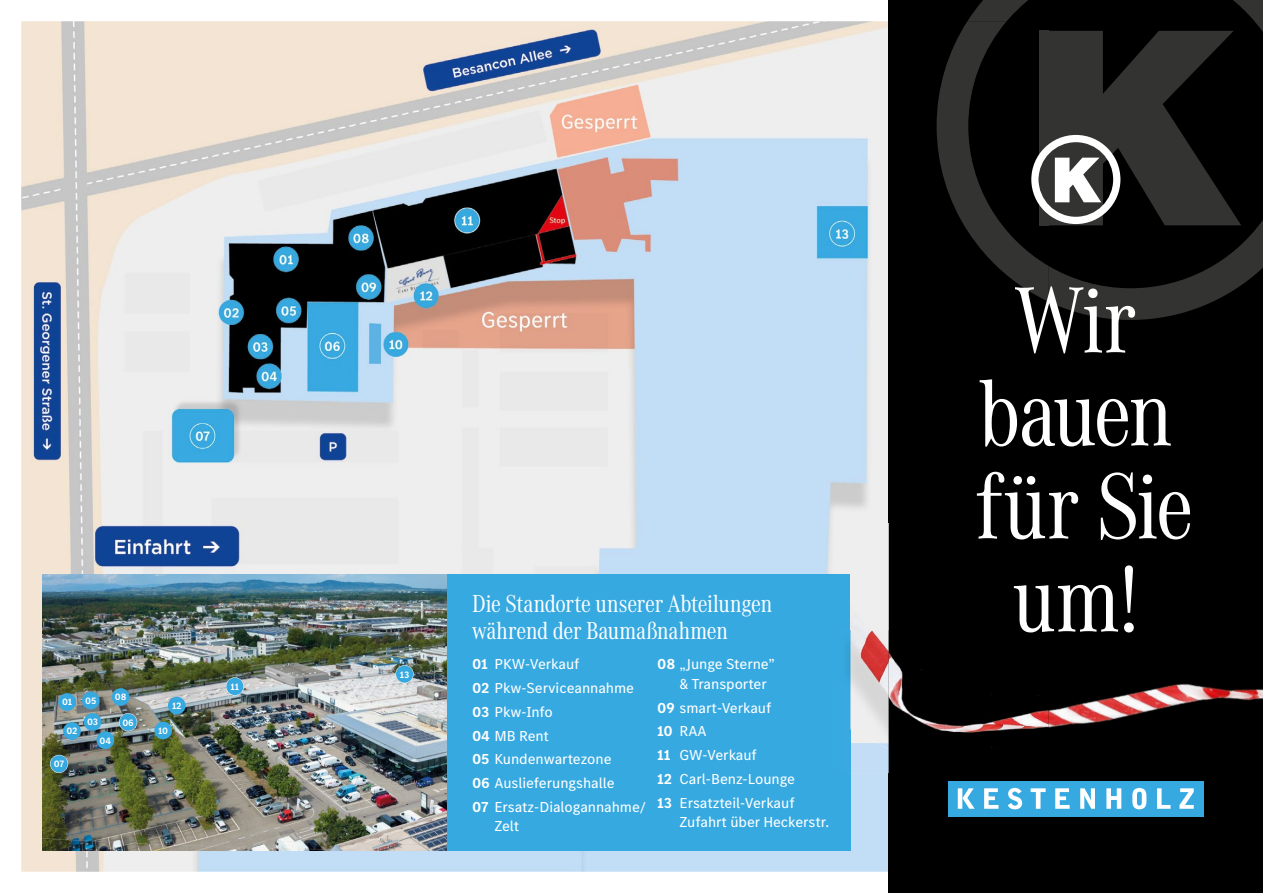
<style>
.page{position:relative;width:1263px;height:893px;background:#fff}
.page>*{position:absolute;margin:0;border:0;box-sizing:border-box;transform-origin:0 0}
.t1{font:97.5px/93px "MB Corpo A Title Cond";letter-spacing:-.02em;color:#fff;text-align:center}
.t2{font:25.5px/27px "MB Corpo A Title Cond";letter-spacing:-.005em;color:#fff}
.t3{font:15px/23.7px "MB Corpo S Text";letter-spacing:-.005em;color:#fff}
.t4{font:700 9.6px "MB Corpo S Text";letter-spacing:-.005em;color:#fff}
.s1{font-weight:700}
</style>
<div class="page">
<img style="left:21px;top:21px;width:868px;height:851px">
<div style="left:889px;top:0;width:374px;height:893px;background:#000"></div>
<svg style="left:968px;top:0;width:295px;height:320px"></svg>
<img style="left:936px;top:21px;width:112px;height:281px">
<img style="left:43px;top:574px;width:403px;height:276px">
<div style="left:446px;top:574px;width:404px;height:276px;background:#36a9e1"></div>
<div style="left:948px;top:781px;width:256px;height:35px;background:#36a9e1"></div>
<svg style="left:958px;top:788px;width:17px;height:21px"></svg>
<svg style="left:984px;top:788px;width:14px;height:21px"></svg>
<svg style="left:1008px;top:788px;width:14px;height:21px"></svg>
<svg style="left:1031px;top:788px;width:14px;height:21px"></svg>
<svg style="left:1055px;top:788px;width:14px;height:21px"></svg>
<svg style="left:1080px;top:788px;width:15px;height:21px"></svg>
<svg style="left:1106px;top:788px;width:15px;height:21px"></svg>
<svg style="left:1132px;top:788px;width:14px;height:21px"></svg>
<svg style="left:1157px;top:788px;width:13px;height:21px"></svg>
<svg style="left:1179px;top:788px;width:15px;height:21px"></svg>
<svg style="left:1031px;top:0;width:232px;height:225px"></svg>
<div style="left:58px;top:693px;width:18px;height:18px;background:#36a9e1;border-radius:50%"></div>
<div style="left:84px;top:713px;width:17px;height:18px;background:#36a9e1;border-radius:50%"></div>
<div style="left:63px;top:722px;width:18px;height:18px;background:#36a9e1;border-radius:50%"></div>
<div style="left:97px;top:731px;width:17px;height:18px;background:#36a9e1;border-radius:50%"></div>
<div style="left:82px;top:692px;width:18px;height:17px;background:#36a9e1;border-radius:50%"></div>
<svg style="left:119px;top:713px;width:18px;height:18px"></svg>
<div style="left:168px;top:697px;width:18px;height:17px;background:#36a9e1;border-radius:50%"></div>
<svg style="left:50px;top:755px;width:18px;height:18px"></svg>
<div style="left:112px;top:688px;width:18px;height:18px;background:#36a9e1;border-radius:50%"></div>
<div style="left:154px;top:722px;width:18px;height:17px;background:#36a9e1;border-radius:50%"></div>
<svg style="left:226px;top:677px;width:18px;height:19px"></svg>
<svg style="left:395px;top:665px;width:19px;height:18px"></svg>
<img style="left:850px;top:749px;width:39px;height:24px">
<img style="left:1048px;top:632px;width:215px;height:96px">
<img style="left:850px;top:523px;width:39px;height:226px">
<img style="left:1049px;top:523px;width:141px;height:17px">
<img style="left:978px;top:523px;width:68px;height:17px">
<img style="left:1048px;top:565px;width:86px;height:67px">
<img style="left:1014px;top:585px;width:34px;height:45px">
<img style="left:889px;top:630px;width:159px;height:118px">
<p class="t4" style="left:62px;top:696px;width:12px">01</p>
<p class="t4" style="left:66px;top:725px;width:13px">02</p>
<p class="t4" style="left:54px;top:758px;width:12px">07</p>
<p class="t4" style="left:85px;top:694px;width:13px">05</p>
<p class="t4" style="left:87px;top:716px;width:13px">03</p>
<p class="t4" style="left:115px;top:691px;width:13px">08</p>
<p class="t4" style="left:122px;top:716px;width:13px">06</p>
<p class="t4" style="left:100px;top:734px;width:13px">04</p>
<p class="t4" style="left:172px;top:699px;width:11px">12</p>
<p class="t4" style="left:158px;top:724px;width:12px">10</p>
<p class="t4" style="left:231px;top:680px;width:10px">11</p>
<p class="t4" style="left:400px;top:668px;width:11px">13</p>
<h2 class="t2" style="left:472px;top:588px;width:302px">Die Standorte unserer Abteilungen während der Baumaßnahmen</h2>
<p class="t3" style="left:472px;top:652px;width:176px"><span class="s1">01</span> PKW-Verkauf<br><span class="s1">02</span> Pkw-Serviceannahme<br><span class="s1">03</span> Pkw-Info<br><span class="s1">04</span> MB Rent<br><span class="s1">05</span> Kundenwartezone<br><span class="s1">06</span> Auslieferungshalle<br><span class="s1">07</span> Ersatz-Dialogannahme/</p>
<p class="t3" style="left:494px;top:814px;width:26px">Zelt</p>
<p class="t3" style="left:680px;top:654px;width:97px;line-height:19.5px;text-indent:-22px"><span class="s1">08</span> „Junge Sterne” &amp; Transporter</p>
<p class="t3" style="left:657px;top:695px;width:140px"><span class="s1">09</span> smart-Verkauf<br><span class="s1">10</span> RAA<br><span class="s1">11</span> GW-Verkauf<br><span class="s1">12</span> Carl-Benz-Lounge<br><span class="s1">13</span> Ersatzteil-Verkauf</p>
<p class="t3" style="left:680px;top:810px;width:151px">Zufahrt über Heckerstr.</p>
<h1 class="t1" style="left:975px;top:267px;width:219px">Wir bauen für Sie</h1>
</div>
